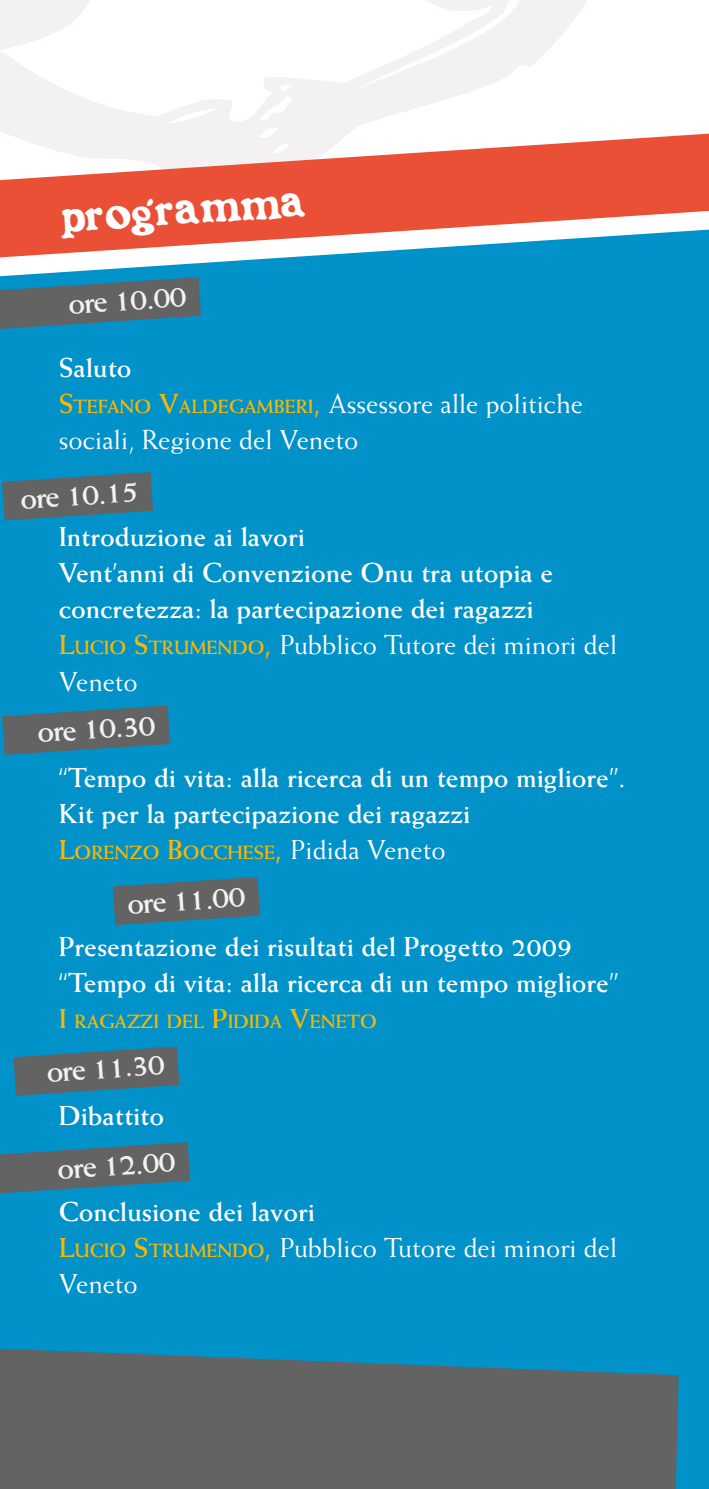
<style>
.page{position:relative;width:709px;height:1489px;background:#fff}
.page>*{position:absolute;margin:0;border:0;box-sizing:border-box;transform-origin:0 0}
.t1{font:46.25px "Frankenfont";color:#fff}
.t2{font:700 31.75px "Weiss";color:#f3f1f1}
.t3{font:700 27.5px/36.2px "Weiss";color:#fff}
.t4{font:27.5px/36.2px "Weiss";color:#fff}
.t5{font:700 19.25px "Weiss";color:#f9b700}
.s1{font-weight:700}
.s2{font-weight:700;color:#f9b700}
.s3{font-weight:700;font-size:19.25px;color:#f9b700}
.s4{color:#f9b700}
.s5{font-size:19.25px;color:#f9b700}
.s6{font-weight:400}
.s7{font-size:27.5px}
.s8{font-weight:400;font-size:27.5px;color:#fff}
</style>
<div class="page">
<div style="left:0;top:0;width:709px;height:1488px;background:#0092c9"></div>
<svg style="left:0;top:0;width:709px;height:276px;fill:#fff"></svg>
<svg style="left:0;top:1348px;width:678px;height:140px;background:#59676d"></svg>
<svg style="left:0;top:277px;width:201px;height:52px"></svg>
<svg style="left:2px;top:472px;width:151px;height:48px"></svg>
<svg style="left:2px;top:705px;width:168px;height:49px"></svg>
<svg style="left:113px;top:877px;width:147px;height:48px"></svg>
<svg style="left:14px;top:1046px;width:165px;height:49px"></svg>
<svg style="left:0;top:1142px;width:190px;height:51px"></svg>
<svg style="left:0;top:0;width:619px;height:134px;background:#faf9f9"></svg>
<svg style="left:0;top:134px;width:709px;height:123px;background:#df887b"></svg>
<h1 class="t1" style="left:59px;top:194px;width:248px;rotate:-4deg">programma</h1>
<p class="t2" style="left:67px;top:284px;width:120px;rotate:-4deg">ore 10.00</p>
<p class="t4" style="left:59px;top:349px;width:526px"><span class="s1">Saluto<br></span><span class="s2">S</span><span class="s3">TEFANO</span> <span class="s2">V</span><span class="s3">ALDEGAMBERI</span><span class="s2">,</span> Assessore alle politiche sociali, Regione del Veneto</p>
<p class="t2" style="left:19px;top:479px;width:120px;rotate:-4deg">ore 10.15</p>
<p class="t3" style="left:59px;top:517px;width:560px">Introduzione ai lavori<br>Vent’anni di Convenzione Onu tra utopia e concretezza: la partecipazione dei ragazzi<br><span class="s4">L</span><span class="s5">UCIO</span> <span class="s4">S</span><span class="s5">TRUMENDO</span><span class="s4">,</span> <span class="s6">Pubblico Tutore dei minori del Veneto</span></p>
<p class="t2" style="left:36px;top:712px;width:120px;rotate:-4deg">ore 10.30</p>
<p class="t3" style="left:59px;top:758px;width:568px">“Tempo di vita: alla ricerca di un tempo migliore”.<br>Kit per la partecipazione dei ragazzi</p>
<p class="t5" style="left:59px;top:841px;width:388px"><span class="s7">L</span>ORENZO <span class="s7">B</span>OCCHESE<span class="s7">,</span> <span class="s8">Pidida Veneto</span></p>
<p class="t2" style="left:126px;top:884px;width:120px;rotate:-4deg">ore 11.00</p>
<p class="t3" style="left:59px;top:927px;width:561px">Presentazione dei risultati del Progetto 2009 “Tempo di vita: alla ricerca di un tempo migliore”</p>
<p class="t5" style="left:59px;top:1010px;width:319px"><span class="s7">I</span> RAGAZZI DEL <span class="s7">P</span>IDIDA <span class="s7">V</span>ENETO</p>
<p class="t2" style="left:45px;top:1052px;width:120px;rotate:-4deg">ore 11.30</p>
<p class="t3" style="left:59px;top:1096px;width:107px">Dibattito</p>
<p class="t2" style="left:56px;top:1149px;width:120px;rotate:-4deg">ore 12.00</p>
<p class="t4" style="left:59px;top:1192px;width:560px"><span class="s1">Conclusione dei lavori<br></span><span class="s2">L</span><span class="s3">UCIO</span> <span class="s2">S</span><span class="s3">TRUMENDO</span><span class="s2">,</span> Pubblico Tutore dei minori del<br>Veneto</p>
</div>
